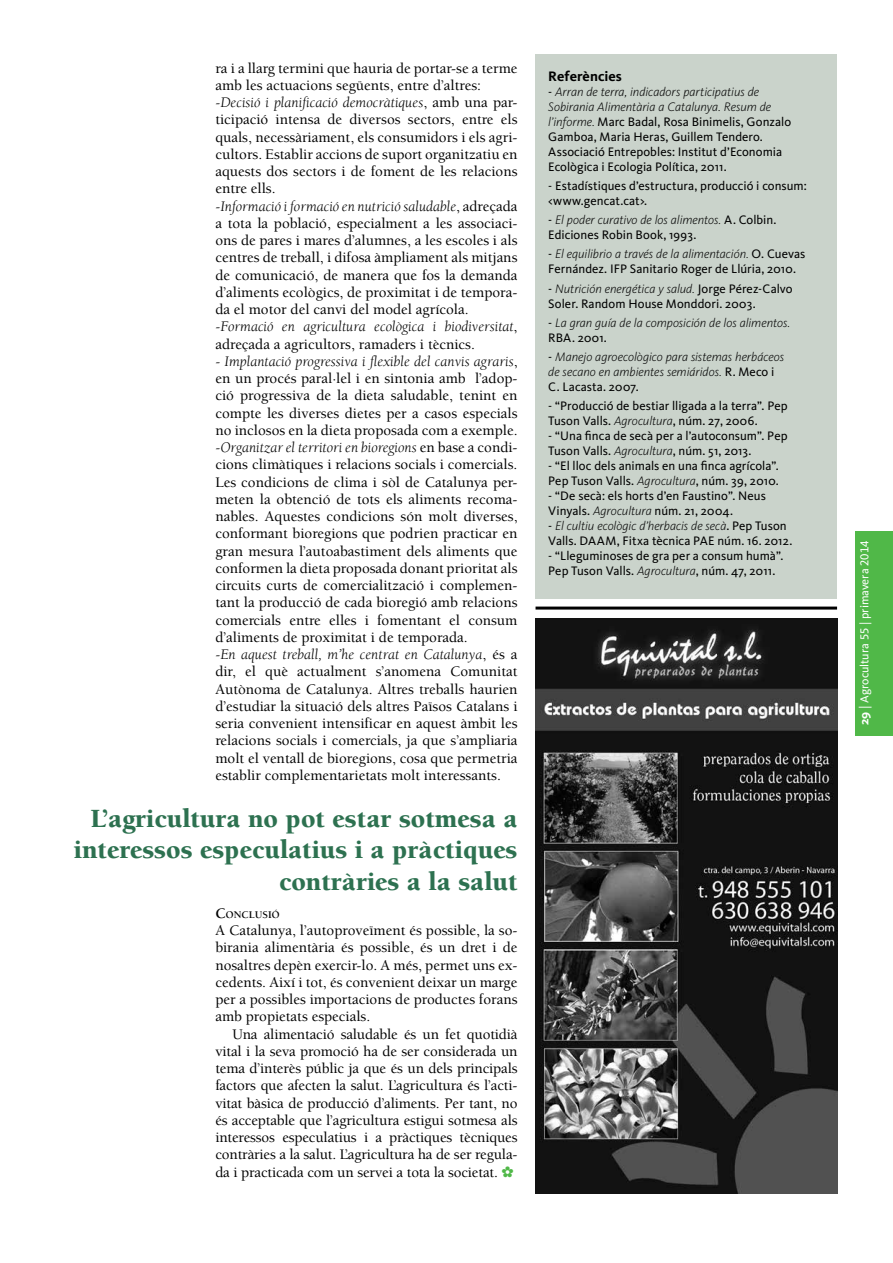
<style>
.page{position:relative;width:893px;height:1263px;background:#fff}
.page>*{position:absolute;margin:0;border:0;box-sizing:border-box;transform-origin:0 0}
.t1{font:900 27px/31.5px "Berkeley";color:#2d7150;text-align:right}
.t2{font:500 15px/17.2px "Berkeley";color:#000}
.t3{font:700 14.25px "Kievit OT";color:#000}
.t4{font:12.75px/15px "Kievit OT";color:#000}
.t5{font:italic 300 12.75px/15px "Kievit OT";color:#000}
.t6{font:12px "Kievit OT";color:#fff}
.t7{font:700 10.5px "Berkeley";color:#000}
.s1{font-weight:400;font-style:italic}
.s2{font-size:15px}
.s3{color:#50b848}
.s4{font-weight:300;font-style:italic}
.s5{font-weight:400;font-style:normal}
.s6{font-weight:700;font-size:12.75px}
.s7{font-size:12.75px}
</style>
<div class="page">
<div style="left:855px;top:531px;width:38px;height:205px;background:#50b848"></div>
<img style="left:535px;top:618px;width:303px;height:576px">
<div style="left:535px;top:54px;width:302px;height:545px;background:#cad3cb"></div>
<hr style="left:535px;top:606px;width:302px;height:3px;background:#000">
<p class="t2" style="left:215px;top:59px;width:304px">ra i a llarg termini que hauria de portar-se a terme amb les actuacions següents, entre d’altres: <span class="s1">-Decisió i planificació democràtiques</span>, amb una par&shy;ticipació intensa de diversos sectors, entre els quals, necessàriament, els consumidors i els agri&shy;cultors. Establir accions de suport organitzatiu en aquests dos sectors i de foment de les relacions entre ells.<br><span class="s1">-Informació i formació en nutrició saludable</span>, adreçada a tota la població, especialment a les associaci&shy;ons de pares i mares d’alumnes, a les escoles i als centres de treball, i difosa àmpliament als mitjans de comunicació, de manera que fos la demanda d’aliments ecològics, de proximitat i de tempora&shy;da el motor del canvi del model agrícola. <span class="s1">-Formació en agricultura ecològica i biodiversitat</span>, adreçada a agricultors, ramaders i tècnics.</p>
<p class="t2" style="left:215px;top:353px;width:304px"><span class="s1">- Implantació progressiva i flexible del canvis agraris</span>, en un procés paral·lel i en sintonia amb l’adop&shy;ció progressiva de la dieta saludable, tenint en compte les diverses dietes per a casos especials no inclosos en la dieta proposada com a exemple. <span class="s1">-Organitzar el territori en bioregions</span> en base a condi&shy;cions climàtiques i relacions socials i comercials.<br>Les condicions de clima i sòl de Catalunya per&shy;meten la obtenció de tots els aliments recoma&shy;nables. Aquestes condicions són molt diverses, conformant bioregions que podrien practicar en gran mesura l’autoabastiment dels aliments que conformen la dieta proposada donant prioritat als circuits curts de comercialització i complemen&shy;tant la producció de cada bioregió amb relacions comercials entre elles i fomentant el consum d’aliments de proximitat i de temporada.<br><span class="s1">-En aquest treball, m’he centrat en Catalunya</span>, és a dir, el què actualment s’anomena Comunitat Autònoma de Catalunya. Altres treballs haurien d’estudiar la situació dels altres Països Catalans i seria convenient intensificar en aquest àmbit les relacions socials i comercials, ja que s’ampliaria molt el ventall de bioregions, cosa que permetria establir complementarietats molt interessants.</p>
<h1 class="t1" style="left:74px;top:803px;width:445px">L’agricultura no pot estar sotmesa a interessos especulatius i a pràctiques contràries a la salut</h1>
<p class="t7" style="left:215px;top:909px;width:66px"><span class="s2">C</span> ONCLUSIÓ</p>
<p class="t2" style="left:215px;top:922px;width:304px;text-align:justify">A Catalunya, l’autoproveïment és possible, la so&shy;birania alimentària és possible, és un dret i de nosaltres depèn exercir-lo. A més, permet uns ex&shy;cedents. Així i tot, és convenient deixar un marge per a possibles importacions de productes forans amb propietats especials.</p>
<p class="t2" style="left:215px;top:1025px;width:304px;text-align:justify;text-indent:17px">Una alimentació saludable és un fet quotidià vital i la seva promoció ha de ser considerada un tema d’interès públic ja que és un dels principals factors que afecten la salut. L’agricultura és l’acti&shy;vitat bàsica de producció d’aliments. Per tant, no és acceptable que l’agricultura estigui sotmesa als interessos especulatius i a pràctiques tècniques contràries a la salut. L’agricultura ha de ser regula&shy;da i practicada com un servei a tota la societat. <span class="s3">✿</span></p>
<p class="t3" style="left:548px;top:67px;width:75px">Referències</p>
<p class="t4" style="left:548px;top:84px;width:244px">- <span class="s4">Arran de terra, indicadors participatius de Sobirania Alimentària a Catalunya. Resum de l’informe.</span> Marc Badal, Rosa Binimelis, Gonzalo Gamboa, Maria Heras, Guillem Tendero.<br>Associació Entrepobles: Institut d’Economia Ecològica i Ecologia Política, 2011.</p>
<p class="t4" style="left:548px;top:178px;width:260px">- Estadístiques d’estructura, producció i consum: &lt;www.gencat.cat&gt;.</p>
<p class="t4" style="left:548px;top:212px;width:230px">- <span class="s4">El poder curativo de los alimentos.</span> A. Colbin.<br>Ediciones Robin Book, 1993.</p>
<p class="t4" style="left:548px;top:247px;width:259px">- <span class="s4">El equilibrio a través de la alimentación.</span> O. Cuevas<br>Fernández. IFP Sanitario Roger de Llúria, 2010.</p>
<p class="t4" style="left:548px;top:281px;width:246px">- <span class="s4">Nutrición energética y salud.</span> Jorge Pérez-Calvo<br>Soler. Random House Monddori. 2003.</p>
<p class="t5" style="left:548px;top:315px;width:243px"><span class="s5">-</span> La gran guía de la composición de los alimentos.<br><span class="s5">RBA. 2001.</span></p>
<p class="t5" style="left:548px;top:349px;width:237px"><span class="s5">-</span> Manejo agroecològico para sistemas herbáceos de secano en ambientes semiáridos. <span class="s5">R. Meco i<br>C. Lacasta. 2007.</span></p>
<p class="t4" style="left:548px;top:398px;width:241px">- “Producció de bestiar lligada a la terra”. Pep<br>Tuson Valls. <span class="s4">Agrocultura</span>, núm. 27, 2006.</p>
<p class="t4" style="left:548px;top:428px;width:241px">- “Una finca de secà per a l’autoconsum”. Pep<br>Tuson Valls. <span class="s4">Agrocultura</span>, núm. 51, 2013.</p>
<p class="t4" style="left:548px;top:458px;width:232px">- “El lloc dels animals en una finca agrícola”.<br>Pep Tuson Valls. <span class="s4">Agrocultura</span>, núm. 39, 2010.</p>
<p class="t4" style="left:548px;top:488px;width:219px">- “De secà: els horts d’en Faustino”. Neus<br>Vinyals. <span class="s4">Agrocultura</span> núm. 21, 2004.</p>
<p class="t4" style="left:548px;top:518px;width:245px">- <span class="s4">El cultiu ecològic d’herbacis de secà</span>. Pep Tuson<br>Valls. DAAM, Fitxa tècnica PAE núm. 16. 2012.</p>
<p class="t4" style="left:548px;top:548px;width:237px">- “Lleguminoses de gra per a consum humà”.<br>Pep Tuson Valls. <span class="s4">Agrocultura</span>, núm. 47, 2011.</p>
<p class="t6" style="left:857px;top:725px;width:186px;rotate:-90deg"><span class="s6">29</span> <span class="s7">|</span> Agrocultura 55 | primavera 2014</p>
</div>
